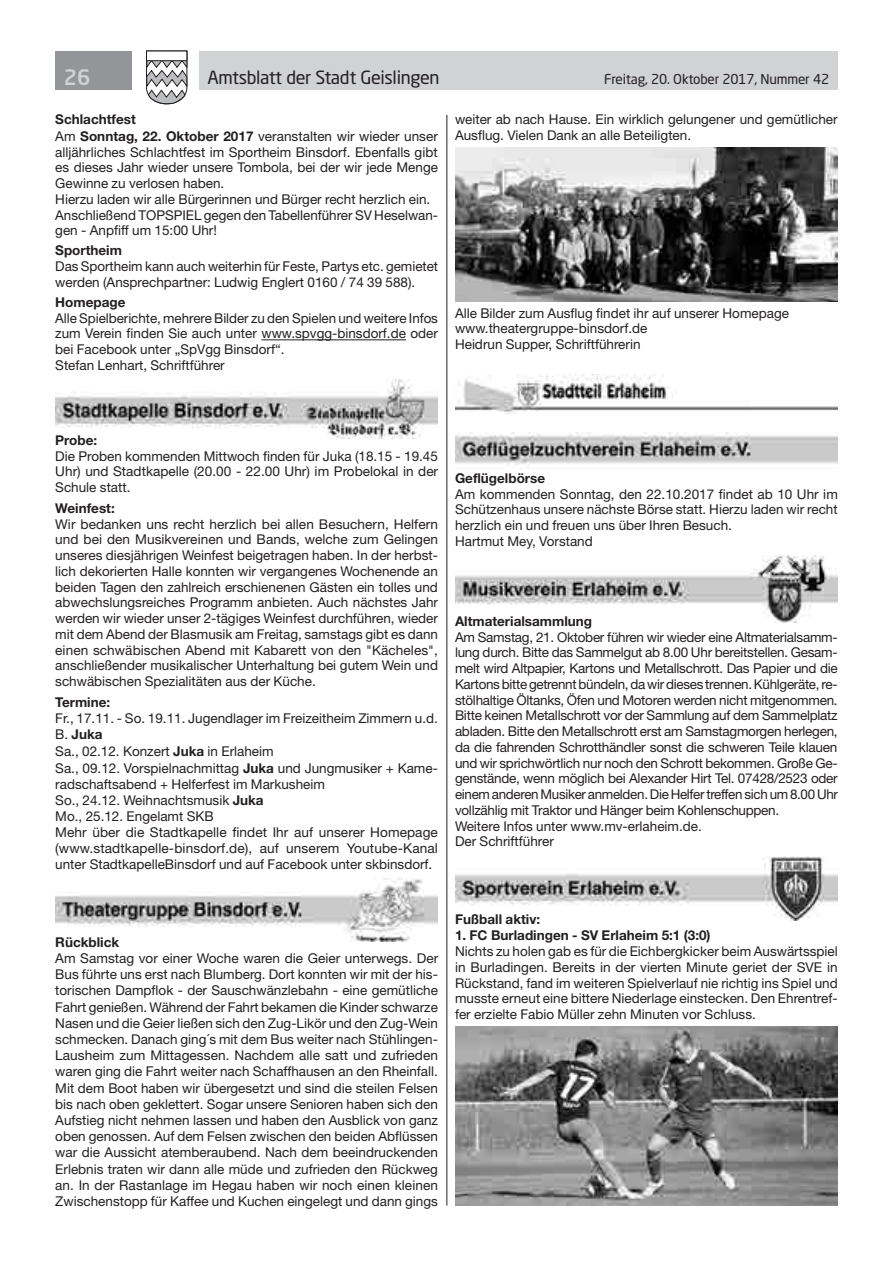
<style>
.page{position:relative;width:893px;height:1263px;background:#fff}
.page>*{position:absolute;margin:0;border:0;box-sizing:border-box;transform-origin:0 0}
.t1{font:500 21px "Neo Sans Std";color:#d1d2d4}
.t2{font:18px "Neo Sans Std";letter-spacing:-.02em;color:#231f20}
.t3{font:13.5px/15.8px "Helvetica Neue LT Std";color:#231f20}
.t4{font:13.5px/15.8px "Helvetica Neue LT Std";letter-spacing:-.02em;color:#231f20}
.t5{font:700 13.5px "Helvetica Neue LT Std";color:#231f20}
.t6{font:13.5px "Neo Sans Std";letter-spacing:-.015em;color:#231f20}
.s1{font-weight:700}
</style>
<div class="page">
<div style="left:199px;top:51px;width:639px;height:38px;background:#d1d2d4"></div>
<div style="left:55px;top:51px;width:77px;height:38px;background:#939598"></div>
<svg style="left:146px;top:50px;width:42px;height:55px"></svg>
<div style="left:146px;top:51px;width:41px;height:10px;background:#fff;border:1px solid #231f20"></div>
<hr style="left:446px;top:115px;width:1px;height:1090px;background:#231f20">
<hr style="left:261px;top:339px;width:145px;height:1px;background:#231f20">
<img style="left:55px;top:380px;width:383px;height:59px">
<img style="left:55px;top:878px;width:383px;height:64px">
<img style="left:455px;top:148px;width:383px;height:154px">
<img style="left:455px;top:375px;width:383px;height:38px">
<img style="left:455px;top:432px;width:383px;height:37px">
<img style="left:455px;top:556px;width:383px;height:67px">
<img style="left:455px;top:856px;width:383px;height:65px">
<img style="left:455px;top:1027px;width:383px;height:178px">
<h1 class="t1" style="left:64px;top:64px;width:28px">26</h1>
<h2 class="t2" style="left:207px;top:66px;width:234px">Amtsblatt der Stadt Geislingen</h2>
<p class="t6" style="left:604px;top:71px;width:226px">Freitag, 20. Oktober 2017, Nummer 42</p>
<p class="t3" style="left:55px;top:112px;width:384px"><span class="s1">Schlachtfest<br></span>Am <span class="s1">Sonntag, 22. Oktober 2017</span> veranstalten wir wieder unser alljährliches Schlachtfest im Sportheim Binsdorf. Ebenfalls gibt es dieses Jahr wieder unsere Tombola, bei der wir jede Menge Gewinne zu verlosen haben.<br>Hierzu laden wir alle Bürgerinnen und Bürger recht herzlich ein.<br>Anschließend TOPSPIEL gegen den Tabellenführer SV Heselwan&shy;gen - Anpfiff um 15:00 Uhr!</p>
<p class="t5" style="left:55px;top:242px;width:68px">Sportheim</p>
<p class="t3" style="left:55px;top:258px;width:384px">Das Sportheim kann auch weiterhin für Feste, Partys etc. gemietet werden (Ansprechpartner: Ludwig Englert 0160 / 74 39 588).</p>
<p class="t5" style="left:55px;top:294px;width:72px">Homepage</p>
<p class="t3" style="left:55px;top:310px;width:384px">Alle Spielberichte, mehrere Bilder zu den Spielen und weitere Infos zum Verein finden Sie auch unter www.spvgg-binsdorf.de oder bei Facebook unter „SpVgg Binsdorf“.<br>Stefan Lenhart, Schriftführer</p>
<p class="t3" style="left:455px;top:112px;width:384px">weiter ab nach Hause. Ein wirklich gelungener und gemütlicher<br>Ausflug. Vielen Dank an alle Beteiligten.</p>
<p class="t3" style="left:455px;top:305px;width:336px">Alle Bilder zum Ausflug findet ihr auf unserer Homepage www.theatergruppe-binsdorf.de<br>Heidrun Supper, Schriftführerin</p>
<p class="t5" style="left:55px;top:432px;width:44px">Probe:</p>
<p class="t3" style="left:55px;top:448px;width:384px;text-align:justify">Die Proben kommenden Mittwoch finden für Juka (18.15 - 19.45<br>Uhr) und Stadtkapelle (20.00 - 22.00 Uhr) im Probelokal in der Schule statt.</p>
<p class="t5" style="left:55px;top:500px;width:61px">Weinfest:</p>
<p class="t3" style="left:55px;top:516px;width:384px;text-align:justify">Wir bedanken uns recht herzlich bei allen Besuchern, Helfern und bei den Musikvereinen und Bands, welche zum Gelingen unseres diesjährigen Weinfest beigetragen haben. In der herbst&shy;lich dekorierten Halle konnten wir vergangenes Wochenende an beiden Tagen den zahlreich erschienenen Gästen ein tolles und abwechslungsreiches Programm anbieten. Auch nächstes Jahr werden wir wieder unser 2-tägiges Weinfest durchführen, wieder mit dem Abend der Blasmusik am Freitag, samstags gibt es dann einen schwäbischen Abend mit Kabarett von den "Kächeles", anschließender musikalischer Unterhaltung bei gutem Wein und schwäbischen Spezialitäten aus der Küche.</p>
<p class="t5" style="left:55px;top:694px;width:56px">Termine:</p>
<p class="t3" style="left:55px;top:710px;width:384px;line-height:16.2px">Fr., 17.11. - So. 19.11. Jugendlager im Freizeitheim Zimmern u.d.<br>B. <span class="s1">Juka<br></span>Sa., 02.12. Konzert <span class="s1">Juka</span> in Erlaheim<br>Sa., 09.12. Vorspielnachmittag <span class="s1">Juka</span> und Jungmusiker + Kame&shy;radschaftsabend + Helferfest im Markusheim<br>So., 24.12. Weihnachtsmusik <span class="s1">Juka<br></span>Mo., 25.12. Engelamt SKB<br>Mehr über die Stadtkapelle findet Ihr auf unserer Homepage (www.stadtkapelle-binsdorf.de), auf unserem Youtube-Kanal unter StadtkapelleBinsdorf und auf Facebook unter skbinsdorf.</p>
<p class="t5" style="left:455px;top:470px;width:92px">Geflügelbörse</p>
<p class="t3" style="left:455px;top:486px;width:384px">Am kommenden Sonntag, den 22.10.2017 findet ab 10 Uhr im Schützenhaus unsere nächste Börse statt. Hierzu laden wir recht herzlich ein und freuen uns über Ihren Besuch.<br>Hartmut Mey, Vorstand</p>
<p class="t5" style="left:455px;top:613px;width:139px">Altmaterialsammlung</p>
<p class="t4" style="left:455px;top:629px;width:384px">Am Samstag, 21. Oktober führen wir wieder eine Altmaterialsamm&shy;lung durch. Bitte das Sammelgut ab 8.00 Uhr bereitstellen. Gesam&shy;melt wird Altpapier, Kartons und Metallschrott. Das Papier und die Kartons bitte getrennt bündeln, da wir dieses trennen. Kühlgeräte, re&shy;stölhaltige Öltanks, Öfen und Motoren werden nicht mitgenommen.<br>Bitte keinen Metallschrott vor der Sammlung auf dem Sammelplatz abladen. Bitte den Metallschrott erst am Samstagmorgen herlegen, da die fahrenden Schrotthändler sonst die schweren Teile klauen und wir sprichwörtlich nur noch den Schrott bekommen. Große Ge&shy;genstände, wenn möglich bei Alexander Hirt Tel. 07428/2523 oder einem anderen Musiker anmelden. Die Helfer treffen sich um 8.00 Uhr vollzählig mit Traktor und Hänger beim Kohlenschuppen.<br>Weitere Infos unter www.mv-erlaheim.de.<br>Der Schriftführer</p>
<p class="t5" style="left:55px;top:934px;width:65px">Rückblick</p>
<p class="t3" style="left:55px;top:950px;width:384px;line-height:16.2px;text-align:justify">Am Samstag vor einer Woche waren die Geier unterwegs. Der Bus führte uns erst nach Blumberg. Dort konnten wir mit der his&shy;torischen Dampflok - der Sauschwänzlebahn - eine gemütliche Fahrt genießen. Während der Fahrt bekamen die Kinder schwarze Nasen und die Geier ließen sich den Zug-Likör und den Zug-Wein schmecken. Danach ging´s mit dem Bus weiter nach Stühlingen-Lausheim zum Mittagessen. Nachdem alle satt und zufrieden waren ging die Fahrt weiter nach Schaffhausen an den Rheinfall.<br>Mit dem Boot haben wir übergesetzt und sind die steilen Felsen bis nach oben geklettert. Sogar unsere Senioren haben sich den Aufstieg nicht nehmen lassen und haben den Ausblick von ganz oben genossen. Auf dem Felsen zwischen den beiden Abflüssen war die Aussicht atemberaubend. Nach dem beeindruckenden Erlebnis traten wir dann alle müde und zufrieden den Rückweg an. In der Rastanlage im Hegau haben wir noch einen kleinen Zwischenstopp für Kaffee und Kuchen eingelegt und dann gings</p>
<p class="t5" style="left:455px;top:911px;width:87px">Fußball aktiv:</p>
<p class="t5" style="left:455px;top:927px;width:257px">1. FC Burladingen - SV Erlaheim 5:1 (3:0)</p>
<p class="t3" style="left:455px;top:943px;width:384px;text-align:justify">Nichts zu holen gab es für die Eichbergkicker beim Auswärtsspiel in Burladingen. Bereits in der vierten Minute geriet der SVE in Rückstand, fand im weiteren Spielverlauf nie richtig ins Spiel und musste erneut eine bittere Niederlage einstecken. Den Ehrentref&shy;fer erzielte Fabio Müller zehn Minuten vor Schluss.</p>
</div>
